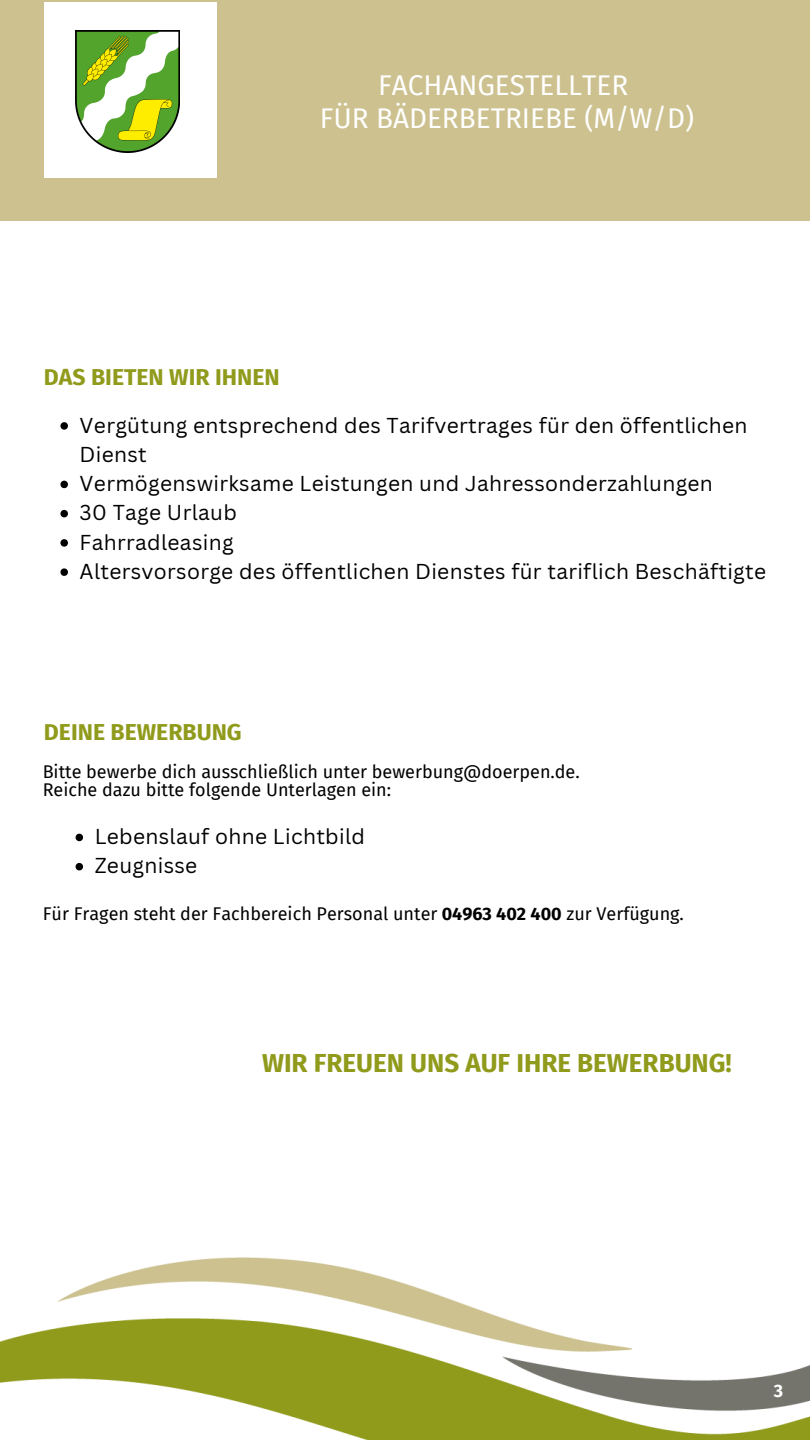
<style>
.page{position:relative;width:810px;height:1440px;background:#fff}
.page>*{position:absolute;margin:0;border:0;box-sizing:border-box;transform-origin:0 0}
.t1{font:27.9px/33.3px "Fira Sans";color:#fff;text-align:center}
.t2{font:700 26px "Fira Sans";color:#909a1b}
.t3{font:700 23px "Fira Sans";color:#909a1b}
.t4{font:21px/29.2px "Canva Sans";letter-spacing:.015em;color:#000}
.t5{font:18px "Fira Sans";color:#000}
.t6{font:700 18px "Fira Sans";color:#fff}
.s1{font-weight:700}
</style>
<div class="page">
<img style="left:0;top:1258px;width:810px;height:182px">
<svg style="left:76px;top:834px;width:7px;height:7px"></svg>
<svg style="left:76px;top:863px;width:7px;height:7px"></svg>
<div style="left:0;top:0;width:810px;height:220px;background:#ccc18f"></div>
<div style="left:44px;top:3px;width:173px;height:175px;background:#fff"></div>
<img style="left:75px;top:30px;width:104px;height:122px">
<svg style="left:60px;top:422px;width:8px;height:8px"></svg>
<svg style="left:60px;top:481px;width:8px;height:7px"></svg>
<svg style="left:60px;top:510px;width:8px;height:7px"></svg>
<svg style="left:60px;top:539px;width:8px;height:8px"></svg>
<svg style="left:60px;top:568px;width:8px;height:8px"></svg>
<p class="t1" style="left:320px;top:69px;width:376px">FACHANGESTELLTER<br>FÜR BÄDERBETRIEBE (M/W/D)</p>
<p class="t3" style="left:44px;top:363px;width:237px">DAS BIETEN WIR IHNEN</p>
<p class="t4" style="left:80px;top:410px;width:669px">Vergütung entsprechend des Tarifvertrages für den öffentlichen<br>Dienst</p>
<p class="t4" style="left:80px;top:468px;width:635px">Vermögenswirksame Leistungen und Jahressonderzahlungen</p>
<p class="t4" style="left:80px;top:498px;width:159px">30 Tage Urlaub</p>
<p class="t4" style="left:80px;top:527px;width:155px">Fahrradleasing</p>
<p class="t4" style="left:80px;top:556px;width:688px">Altersvorsorge des öffentlichen Dienstes für tariflich Beschäftigte</p>
<p class="t3" style="left:44px;top:719px;width:199px">DEINE BEWERBUNG</p>
<p class="t5" style="left:43px;top:761px;width:539px">Bitte bewerbe dich ausschließlich unter bewerbung@doerpen.de.</p>
<p class="t5" style="left:43px;top:779px;width:350px">Reiche dazu bitte folgende Unterlagen ein:</p>
<p class="t4" style="left:95px;top:821px;width:272px">Lebenslauf ohne Lichtbild</p>
<p class="t4" style="left:95px;top:851px;width:104px">Zeugnisse</p>
<p class="t5" style="left:43px;top:903px;width:643px">Für Fragen steht der Fachbereich Personal unter <span class="s1">04963 402 400</span> zur Verfügung.</p>
<p class="t2" style="left:262px;top:1047px;width:471px">WIR FREUEN UNS AUF IHRE BEWERBUNG!</p>
<h2 class="t6" style="left:774px;top:1380px;width:11px">3</h2>
</div>
